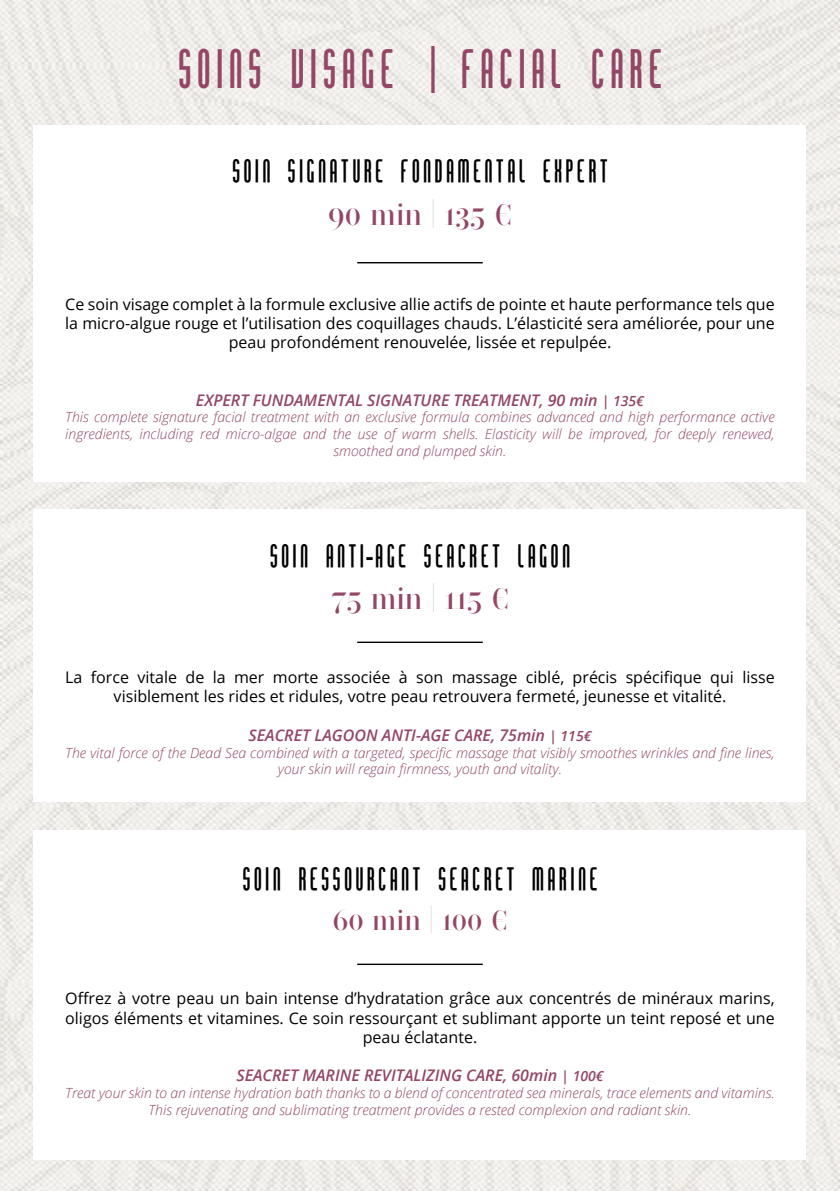
<style>
.page{position:relative;width:840px;height:1191px;background:#fff}
.page>*{position:absolute;margin:0;border:0;box-sizing:border-box;transform-origin:0 0}
.t1{font:47px "Chingolo Pro";color:#934665}
.t2{font:500 32px "Operetta 52";color:#934665}
.t3{font:500 30px "Operetta 52";color:#934665}
.t4{font:28px "Chingolo Pro";color:#000}
.t5{font:16px/19.2px "Open Sans";color:#000;text-align:center}
.t6{font:italic 600 16px "Open Sans";color:#934665}
.t7{font:italic 300 14px/16.8px "Open Sans";color:#934665;text-align:center}
.s1{font-size:14px}
</style>
<div class="page">
<img style="left:0;top:0;width:839px;height:1191px">
<div style="left:34px;top:125px;width:771px;height:357px;background:#fff"></div>
<hr style="left:357px;top:262px;width:125px;height:1px;background:#000">
<div style="left:34px;top:509px;width:771px;height:293px;background:#fff"></div>
<div style="left:34px;top:829px;width:771px;height:330px;background:#fff"></div>
<hr style="left:357px;top:641px;width:125px;height:2px;background:#000">
<hr style="left:357px;top:963px;width:125px;height:2px;background:#000">
<h1 class="t1" style="left:175px;top:41px;width:491px">SOINS VISAGE <sup>|</sup> FACIAL CARE</h1>
<h3 class="t4" style="left:230px;top:155px;width:380px">SOIN SIGNATURE FONDAMENTAL EXPERT</h3>
<h2 class="t2" style="left:328px;top:195px;width:185px">90 min | 135 €</h2>
<p class="t5" style="left:65px;top:294px;width:710px">Ce soin visage complet à la formule exclusive allie actifs de pointe et haute performance tels que la micro-algue rouge et l’utilisation des coquillages chauds. L’élasticité sera améliorée, pour une peau profondément renouvelée, lissée et repulpée.</p>
<p class="t6" style="left:196px;top:389px;width:449px">EXPERT FUNDAMENTAL SIGNATURE TREATMENT, 90 min <span class="s1">| 135€</span></p>
<p class="t7" style="left:65px;top:408px;width:710px">This complete signature facial treatment with an exclusive formula combines advanced and high performance active ingredients, including red micro-algae and the use of warm shells. Elasticity will be improved, for deeply renewed, smoothed and plumped skin.</p>
<h3 class="t4" style="left:268px;top:539px;width:305px">SOIN ANTI<sup>-</sup>AGE SEACRET LAGON</h3>
<h2 class="t2" style="left:331px;top:579px;width:179px">75 min | 115 €</h2>
<p class="t5" style="left:65px;top:667px;width:710px">La force vitale de la mer morte associée à son massage ciblé, précis spécifique qui lisse visiblement les rides et ridules, votre peau retrouvera fermeté, jeunesse et vitalité.</p>
<p class="t6" style="left:248px;top:724px;width:344px">SEACRET LAGOON ANTI-AGE CARE, 75min <span class="s1">| 115€</span></p>
<p class="t7" style="left:65px;top:743px;width:710px">The vital force of the Dead Sea combined with a targeted, specific massage that visibly smoothes wrinkles and fine lines, your skin will regain firmness, youth and vitality.</p>
<h3 class="t4" style="left:241px;top:862px;width:360px">SOIN RESSOURCANT SEACRET MARINE</h3>
<h3 class="t3" style="left:332px;top:901px;width:176px">60 min | 100 €</h3>
<p class="t5" style="left:65px;top:988px;width:710px">Offrez à votre peau un bain intense d’hydratation grâce aux concentrés de minéraux marins, oligos éléments et vitamines. Ce soin ressourçant et sublimant apporte un teint reposé et une peau éclatante.</p>
<p class="t6" style="left:236px;top:1064px;width:368px">SEACRET MARINE REVITALIZING CARE, 60min <span class="s1">| 100€</span></p>
<p class="t7" style="left:65px;top:1084px;width:710px">Treat your skin to an intense hydration bath thanks to a blend of concentrated sea minerals, trace elements and vitamins.<br>This rejuvenating and sublimating treatment provides a rested complexion and radiant skin.</p>
</div>
